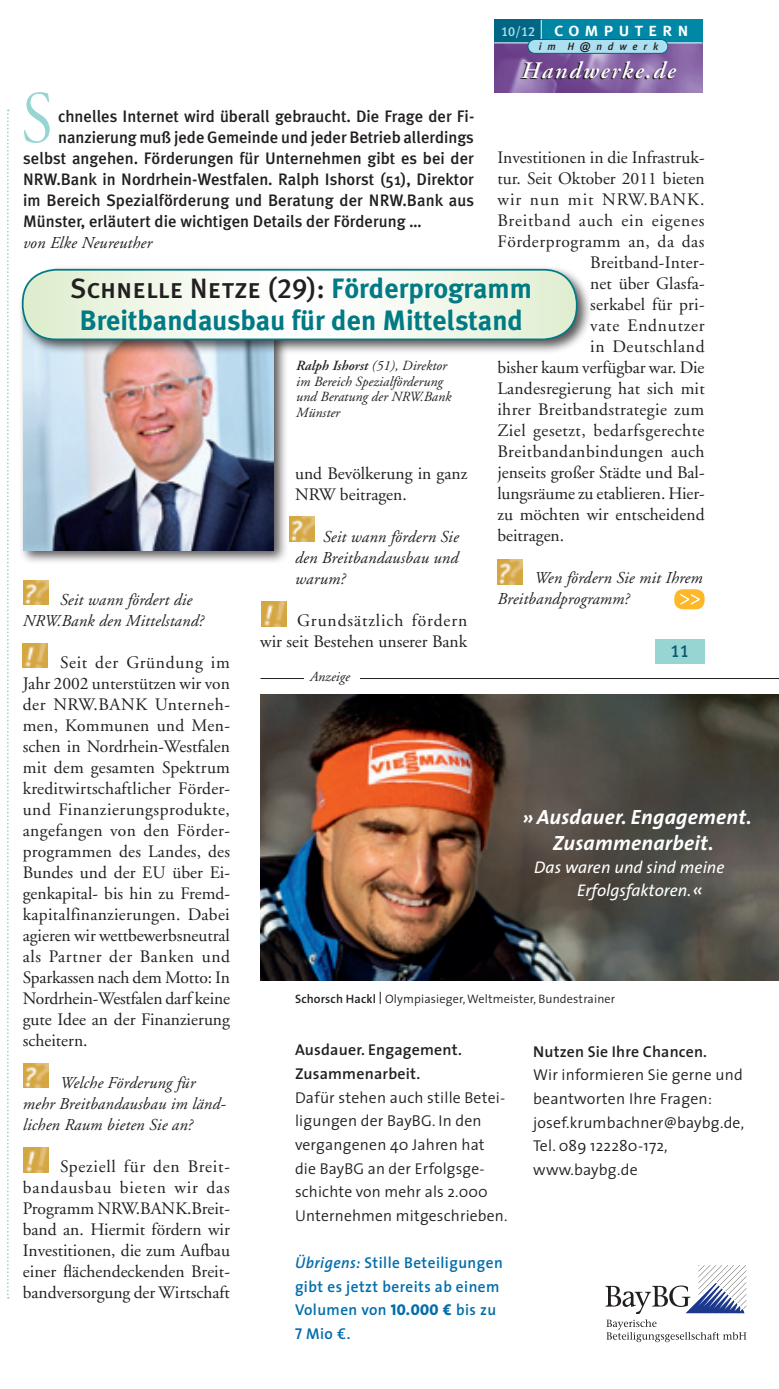
<style>
.page{position:relative;width:779px;height:1389px;background:#fff}
.page>*{position:absolute;margin:0;border:0;box-sizing:border-box;transform-origin:0 0}
._1_Initiale{font:73.5px "Adobe Garamond LT Titling";color:#96d5d2;scale:.9 1}
.Head_schwarz{font:28px "Meta Plus Medium Caps";color:#231f20}
.Head_schwarz-2{font:700 28px "Meta Plus";color:#007a84}
.t1{font:italic 600 23.62px "Adobe Garamond LT";letter-spacing:.08em;color:#fff}
.t2{font:italic 700 20.65px/26.2px "The Sans";letter-spacing:.01em;color:#fff;text-align:center}
.t3{font:19.25px "Meta Plus Medium Caps";letter-spacing:.25em;color:#fff}
._3_Fließtext{font:17.5px/21px "Adobe Garamond LT";letter-spacing:.005em;color:#231f20;text-align:justify}
._3_Fließtext-2{font:17.5px "Adobe Garamond LT";letter-spacing:.03em;color:#231f20}
._3_Fließtext-3{font:17.5px "Adobe Garamond LT";letter-spacing:.045em;color:#231f20}
._3_Fließtext-4{font:17.5px "Adobe Garamond LT";letter-spacing:.06em;color:#231f20}
._3_Fließtext-5{font:17.5px "Adobe Garamond LT";letter-spacing:.035em;color:#231f20}
._7-Fließtext{font:17.5px "Meta Plus Medium Caps";color:#0b5a73}
.t4{font:italic 16.97px/22.8px "The Sans";color:#fff}
._2_Einleitung_10_pt{font:500 16.62px "Meta Plus";color:#231f20}
._2_Autor_nach_Einlei{font:italic 16.62px/21px "Adobe Garamond LT";letter-spacing:.01em;color:#231f20}
.t5{font:300 15.75px/23.6px "The Sans";letter-spacing:.01em;color:#231f20}
.t6{font:600 15.75px/23.6px "The Sans";letter-spacing:.03em;color:#006daa}
._4_Bildlegende{font:italic 14px/15.8px "Adobe Garamond LT";letter-spacing:.005em;color:#231f20}
.Bildlegende{font:italic 14px "Adobe Garamond LT";color:#231f20}
.t7{font:13.12px "Meta Plus Medium Caps";color:#acdfef}
.t8{font:300 12.25px "The Sans";letter-spacing:.01em;color:#231f20}
.t9{font:italic 500 10.5px "Meta Plus";letter-spacing:.55em;color:#231f20}
.s1{font-size:13.65px}
.s2{font-family:"Meta Plus";font-weight:700;color:#007a84}
.s3{font-weight:600}
.s4{font-size:20.65px}
.s5{font-style:italic}
.s6{font-family:"The Sans Extra Bold Caps";font-weight:400}
.s7{font-family:"The Sans Mono Euro";font-weight:400}
.s8{font-family:"The Sans Semi Bold Caps";font-weight:400}
</style>
<div class="page">
<img style="left:494px;top:43px;width:208px;height:49px">
<div style="left:541px;top:20px;width:161px;height:23px;background:#0087a5"></div>
<div style="left:494px;top:20px;width:48px;height:23px;background:#016584"></div>
<svg style="left:541px;top:20px;width:1px;height:19px"></svg>
<hr style="left:494px;top:42px;width:208px;height:1px;background:#fff">
<div style="left:528px;top:39px;width:140px;height:14px;background:#acdfef;border-radius:7px"></div>
<div style="left:527px;top:39px;width:141px;height:15px;border:1px solid #016584;border-radius:7px"></div>
<div style="left:19px;top:302px;width:269px;height:263px;background:#231f20;opacity:.75"></div>
<img style="left:24px;top:355px;width:250px;height:196px">
<svg style="left:7px;top:110px;width:2px;height:1189px"></svg>
<div style="left:674px;top:589px;width:30px;height:20px;background:#fcb828;border-radius:9px"></div>
<svg style="left:680px;top:594px;width:20px;height:11px"></svg>
<img style="left:260px;top:694px;width:519px;height:286px">
<svg style="left:605px;top:1265px;width:141px;height:77px"></svg>
<hr style="left:260px;top:678px;width:519px;height:1px;background:#231f20">
<div style="left:304px;top:668px;width:56px;height:23px;background:#fff"></div>
<div style="left:655px;top:639px;width:49px;height:25px;background:#96d5d2"></div>
<div style="left:17px;top:264px;width:575px;height:91px;background:#231f20;opacity:.75"></div>
<svg style="left:23px;top:270px;width:554px;height:69px"></svg>
<div style="left:22px;top:269px;width:556px;height:71px;border:2px solid #007a84;border-radius:33px"></div>
<img style="left:497px;top:559px;width:25px;height:25px">
<img style="left:24px;top:580px;width:25px;height:25px">
<img style="left:23px;top:643px;width:24px;height:25px">
<img style="left:290px;top:517px;width:24px;height:25px">
<img style="left:261px;top:602px;width:25px;height:25px">
<img style="left:24px;top:1063px;width:25px;height:25px">
<img style="left:24px;top:1148px;width:25px;height:25px">
<p class="t3" style="left:554px;top:18px;width:136px">computern</p>
<h3 class="t1" style="left:522px;top:57px;width:156px">Handwerke.de</h3>
<p class="t7" style="left:501px;top:24px;width:36px">10/12</p>
<p class="t9" style="left:539px;top:40px;width:121px">im H<span class="s1">@</span> ndwerk</p>
<p class="_1_Initiale" style="left:21px;top:75px;width:38px">S</p>
<p class="_2_Einleitung_10_pt" style="left:58px;top:107px;width:418px">chnelles Internet wird überall gebraucht. Die Frage der Fi-</p>
<p class="_2_Einleitung_10_pt" style="left:58px;top:128px;width:417px">nanzierung muß jede Gemeinde und jeder Betrieb allerdings</p>
<p class="_2_Einleitung_10_pt" style="left:23px;top:149px;width:452px">selbst angehen. Förderungen für Unternehmen gibt es bei der</p>
<p class="_2_Einleitung_10_pt" style="left:23px;top:170px;width:452px">NRW.Bank in Nordrhein-Westfalen. Ralph Ishorst (51), Direktor</p>
<p class="_2_Einleitung_10_pt" style="left:23px;top:191px;width:453px">im Bereich Spezialförderung und Beratung der NRW.Bank aus</p>
<p class="_2_Einleitung_10_pt" style="left:23px;top:212px;width:400px">Münster, erläutert die wichtigen Details der Förderung …</p>
<p class="_2_Autor_nach_Einlei" style="left:23px;top:232px;width:130px">von Elke Neureuther</p>
<p class="_3_Fließtext" style="left:497px;top:147px;width:209px">Investitionen in die Infrastruk-</p>
<p class="_3_Fließtext" style="left:497px;top:168px;width:209px">tur. Seit Oktober 2011 bieten</p>
<p class="_3_Fließtext-4" style="left:497px;top:189px;width:209px">wir nun mit NRW.BANK.</p>
<p class="_3_Fließtext-3" style="left:497px;top:210px;width:209px">Breitband auch ein eigenes</p>
<p class="_3_Fließtext-2" style="left:497px;top:231px;width:208px">Förderprogramm an, da das</p>
<p class="_3_Fließtext" style="left:590px;top:252px;width:116px">Breitband-Inter-</p>
<p class="_3_Fließtext" style="left:590px;top:273px;width:116px">net über Glasfa-</p>
<p class="_3_Fließtext" style="left:590px;top:294px;width:116px">serkabel für pri-</p>
<p class="_3_Fließtext-3" style="left:590px;top:315px;width:116px">vate Endnutzer</p>
<p class="_3_Fließtext-5" style="left:590px;top:336px;width:116px">in Deutschland</p>
<p class="_3_Fließtext" style="left:497px;top:357px;width:208px">bisher kaum verfügbar war. Die</p>
<p class="_3_Fließtext" style="left:497px;top:378px;width:209px">Landesregierung hat sich mit</p>
<p class="_3_Fließtext" style="left:497px;top:399px;width:208px">ihrer Breitbandstrategie zum</p>
<p class="_3_Fließtext-2" style="left:497px;top:420px;width:209px">Ziel gesetzt, bedarfsgerechte</p>
<p class="_3_Fließtext-2" style="left:497px;top:441px;width:209px">Breitbandanbindungen auch</p>
<p class="_3_Fließtext" style="left:497px;top:462px;width:209px">jenseits großer Städte und Bal-</p>
<p class="_3_Fließtext" style="left:497px;top:483px;width:209px">lungsräume zu etablieren. Hier-</p>
<p class="_3_Fließtext" style="left:497px;top:504px;width:209px">zu möchten wir entscheidend</p>
<p class="_3_Fließtext" style="left:497px;top:525px;width:68px">beitragen.</p>
<p class="_2_Autor_nach_Einlei" style="left:497px;top:568px;width:207px;text-indent:37px">Wen fördern Sie mit Ihrem<br>Breitbandprogramm?</p>
<p class="Head_schwarz" style="left:71px;top:272px;width:463px">Schnelle Netze (29): <span class="s2">Förderprogramm</span></p>
<p class="Head_schwarz-2" style="left:80px;top:304px;width:445px">Breitbandausbau für den Mittelstand</p>
<p class="_4_Bildlegende" style="left:296px;top:358px;width:157px"><span class="s3">Ralph Ishorst</span> (51), Direktor im Bereich Spezialförderung und Beratung der NRW.Bank<br>Münster</p>
<p class="_3_Fließtext" style="left:295px;top:463px;width:174px">und Bevölkerung in ganz<br>NRW beitragen.</p>
<p class="_2_Autor_nach_Einlei" style="left:295px;top:526px;width:165px;text-align:justify;text-indent:28px">Seit wann fördern Sie den Breitbandausbau und warum?</p>
<p class="_3_Fließtext" style="left:260px;top:610px;width:209px;text-align:right">Grundsätzlich fördern<br>wir seit Bestehen unserer Bank</p>
<p class="_2_Autor_nach_Einlei" style="left:23px;top:589px;width:182px;text-indent:37px">Seit wann fördert die<br>NRW.Bank den Mittelstand?</p>
<p class="_3_Fließtext" style="left:23px;top:652px;width:209px;text-indent:37px">Seit der Gründung im Jahr 2002 unterstützen wir von der NRW.BANK Unterneh&shy;men, Kommunen und Men&shy;schen in Nordrhein-Westfalen mit dem gesamten Spektrum kreditwirtschaftlicher Förder&shy;und Finanzierungsprodukte, angefangen von den Förder&shy;programmen des Landes, des Bundes und der EU über Ei&shy;genkapital- bis hin zu Fremd&shy;kapitalfinanzierungen. Dabei agieren wir wettbewerbsneutral als Partner der Banken und Sparkassen nach dem Motto: In Nordrhein-Westfalen darf keine gute Idee an der Finanzierung scheitern.</p>
<p class="_2_Autor_nach_Einlei" style="left:23px;top:1072px;width:204px;text-indent:37px">Welche Förderung für mehr Breitbandausbau im länd&shy;lichen Raum bieten Sie an?</p>
<p class="_3_Fließtext" style="left:23px;top:1156px;width:209px;text-indent:37px">Speziell für den Breit&shy;bandausbau bieten wir das Programm NRW.BANK.Breit&shy;band an. Hiermit fördern wir Investitionen, die zum Aufbau einer flächendeckenden Breit&shy;bandversorgung der Wirtschaft</p>
<p class="_7-Fließtext" style="left:670px;top:641px;width:20px">11</p>
<p class="Bildlegende" style="left:310px;top:668px;width:41px">Anzeige</p>
<p class="t2" style="left:523px;top:803px;width:231px">» Ausdauer. Engagement.<br>Zusammenarbeit.</p>
<p class="t4" style="left:577px;top:855px;width:149px;text-indent:-43px">Das waren und sind meine<br>Erfolgsfaktoren.<span class="s4">«</span></p>
<p class="t8" style="left:295px;top:989px;width:322px"><span class="s3">Schorsch Hackl |</span> Olympiasieger, Weltmeister, Bundestrainer</p>
<p class="t5" style="left:295px;top:1038px;width:214px"><span class="s3">Ausdauer. Engagement.<br>Zusammenarbeit.<br></span>Dafür stehen auch stille Betei&shy;ligungen der BayBG. In den vergangenen 40 Jahren hat die BayBG an der Erfolgsge&shy;schichte von mehr als 2.000<br>Unternehmen mitgeschrieben.</p>
<p class="t6" style="left:295px;top:1250px;width:209px"><span class="s5">Übrigens:</span> Stille Beteiligungen gibt es jetzt bereits ab einem<br>Volumen von <span class="s6">10.000</span> <span class="s7">8</span> bis zu<br><span class="s8">7</span> Mio <span class="s7">6</span>.</p>
<p class="t5" style="left:533px;top:1039px;width:212px"><span class="s3">Nutzen Sie Ihre Chancen.<br></span>Wir informieren Sie gerne und beantworten Ihre Fragen: josef.krumbachner@baybg.de,<br>Tel. 089 122280-172, www.baybg.de</p>
</div>
